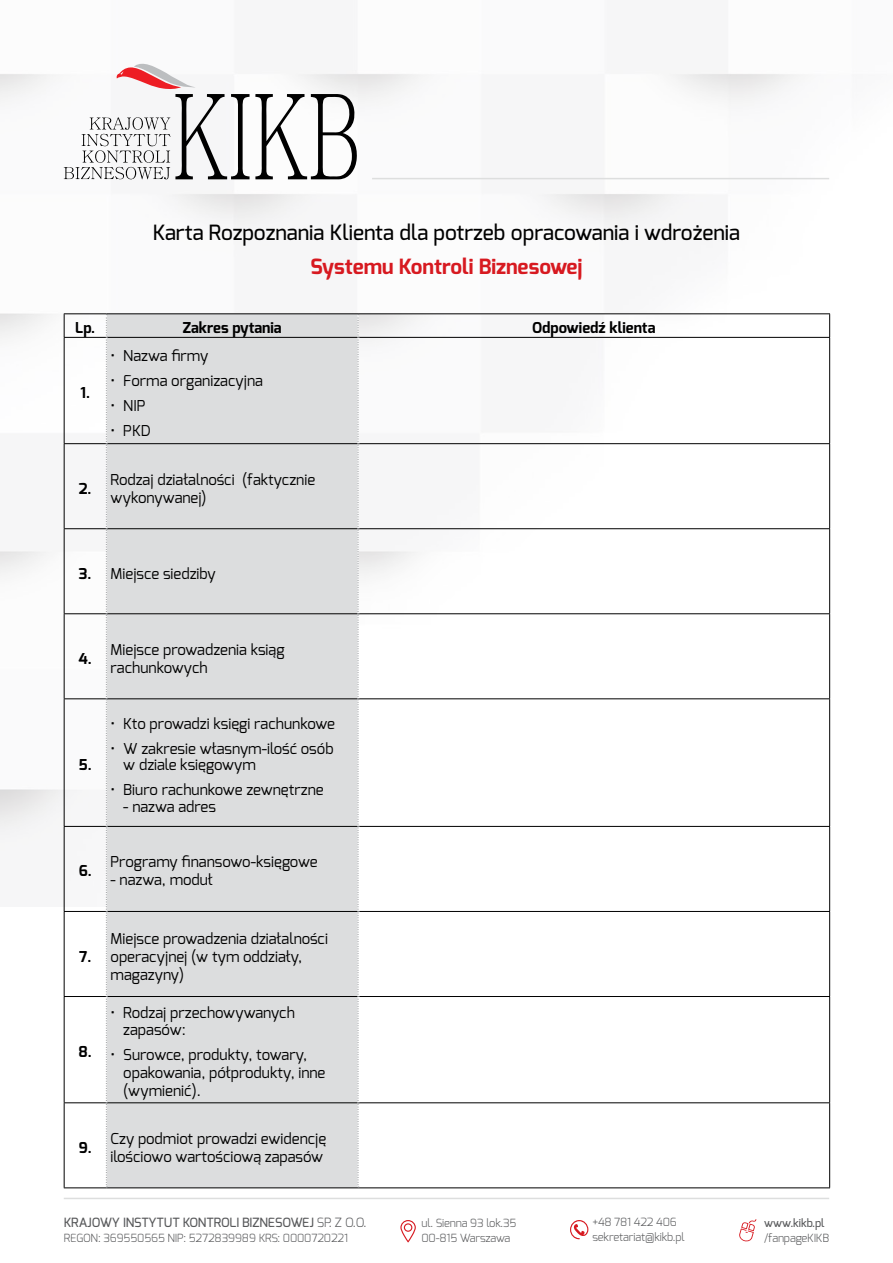
<style>
.page{position:relative;width:893px;height:1263px;background:#fff}
.page>*{position:absolute;margin:0;border:0;box-sizing:border-box;transform-origin:0 0}
.t1{font:500 21px "Exo";color:#000}
.t2{font:700 21px "Exo";color:#d71920}
.t3{font:15px/18px "Exo";color:#000}
.t4{font:700 15px "Exo";color:#000}
.t5{font:500 12.75px "Exo";letter-spacing:-.01em;color:#58595b}
.t6{font:300 11.25px/15px "Exo";letter-spacing:-.015em;color:#58595b}
.t7{font:500 11.25px "Exo";letter-spacing:-.015em;color:#58595b}
.s1{font-weight:700}
.s2{font-weight:300}
</style>
<div class="page">
<hr style="left:372px;top:178px;width:457px;height:1px;background:#dddede">
<hr style="left:64px;top:1198px;width:765px;height:1px;background:#dddede">
<svg style="left:400px;top:1220px;width:16px;height:22px"></svg>
<svg style="left:739px;top:1219px;width:17px;height:23px"></svg>
<svg style="left:570px;top:1220px;width:18px;height:19px"></svg>
<svg style="left:64px;top:60px;width:294px;height:120px"></svg>
<div style="left:107px;top:314px;width:251px;height:873px;background:#dcddde"></div>
<hr style="left:64px;top:313px;width:42px;height:1px;background:#000">
<svg style="left:64px;top:314px;width:1px;height:23px"></svg>
<hr style="left:106px;top:313px;width:252px;height:1px;background:#000">
<hr style="left:358px;top:313px;width:472px;height:1px;background:#000">
<svg style="left:829px;top:314px;width:1px;height:23px"></svg>
<hr style="left:64px;top:337px;width:42px;height:1px;background:#000">
<hr style="left:64px;top:338px;width:1px;height:105px;background:#000">
<hr style="left:107px;top:337px;width:251px;height:1px;background:#000">
<hr style="left:358px;top:337px;width:472px;height:1px;background:#000">
<hr style="left:829px;top:338px;width:1px;height:105px;background:#000">
<hr style="left:64px;top:443px;width:42px;height:1px;background:#000">
<hr style="left:64px;top:444px;width:1px;height:84px;background:#000">
<hr style="left:107px;top:443px;width:251px;height:1px;background:#000">
<hr style="left:358px;top:443px;width:472px;height:1px;background:#000">
<hr style="left:829px;top:444px;width:1px;height:84px;background:#000">
<hr style="left:64px;top:528px;width:42px;height:1px;background:#000">
<hr style="left:64px;top:529px;width:1px;height:84px;background:#000">
<hr style="left:107px;top:528px;width:251px;height:1px;background:#000">
<hr style="left:358px;top:528px;width:472px;height:1px;background:#000">
<hr style="left:829px;top:529px;width:1px;height:84px;background:#000">
<hr style="left:64px;top:613px;width:42px;height:1px;background:#000">
<hr style="left:64px;top:614px;width:1px;height:84px;background:#000">
<hr style="left:107px;top:613px;width:251px;height:1px;background:#000">
<hr style="left:358px;top:613px;width:472px;height:1px;background:#000">
<hr style="left:829px;top:614px;width:1px;height:84px;background:#000">
<hr style="left:64px;top:698px;width:42px;height:1px;background:#000">
<hr style="left:64px;top:699px;width:1px;height:127px;background:#000">
<hr style="left:107px;top:698px;width:251px;height:1px;background:#000">
<hr style="left:358px;top:698px;width:472px;height:1px;background:#000">
<hr style="left:829px;top:699px;width:1px;height:127px;background:#000">
<hr style="left:64px;top:826px;width:42px;height:1px;background:#000">
<hr style="left:64px;top:827px;width:1px;height:84px;background:#000">
<hr style="left:107px;top:826px;width:251px;height:1px;background:#000">
<hr style="left:358px;top:826px;width:472px;height:1px;background:#000">
<hr style="left:829px;top:827px;width:1px;height:84px;background:#000">
<hr style="left:64px;top:911px;width:42px;height:1px;background:#000">
<hr style="left:64px;top:912px;width:1px;height:84px;background:#000">
<hr style="left:107px;top:911px;width:251px;height:1px;background:#000">
<hr style="left:358px;top:911px;width:472px;height:1px;background:#000">
<hr style="left:829px;top:912px;width:1px;height:84px;background:#000">
<hr style="left:64px;top:996px;width:42px;height:1px;background:#000">
<hr style="left:64px;top:997px;width:1px;height:105px;background:#000">
<hr style="left:107px;top:996px;width:251px;height:1px;background:#000">
<hr style="left:358px;top:996px;width:472px;height:1px;background:#000">
<hr style="left:829px;top:997px;width:1px;height:105px;background:#000">
<hr style="left:64px;top:1102px;width:42px;height:1px;background:#000">
<hr style="left:64px;top:1103px;width:1px;height:84px;background:#000">
<hr style="left:107px;top:1102px;width:251px;height:1px;background:#000">
<hr style="left:358px;top:1102px;width:472px;height:1px;background:#000">
<hr style="left:829px;top:1103px;width:1px;height:84px;background:#000">
<hr style="left:64px;top:1187px;width:42px;height:1px;background:#000">
<hr style="left:106px;top:1187px;width:252px;height:1px;background:#000">
<hr style="left:358px;top:1187px;width:472px;height:1px;background:#000">
<svg style="left:106px;top:314px;width:1px;height:874px"></svg>
<svg style="left:358px;top:314px;width:1px;height:874px"></svg>
<h1 class="t1" style="left:153px;top:219px;width:589px">Karta Rozpoznania Klienta dla potrzeb opracowania i wdrożenia</h1>
<h1 class="t2" style="left:310px;top:253px;width:274px">Systemu Kontroli Biznesowej</h1>
<p class="t4" style="left:75px;top:318px;width:21px">Lp.</p>
<p class="t4" style="left:183px;top:318px;width:100px">Zakres pytania</p>
<p class="t4" style="left:532px;top:318px;width:125px">Odpowiedź klienta</p>
<p class="t4" style="left:80px;top:383px;width:11px">1.</p>
<p class="t3" style="left:111px;top:346px;width:99px">• Nazwa firmy</p>
<p class="t3" style="left:111px;top:371px;width:154px">• Forma organizacyjna</p>
<p class="t3" style="left:111px;top:396px;width:36px">• NIP</p>
<p class="t3" style="left:111px;top:421px;width:42px">• PKD</p>
<p class="t4" style="left:79px;top:479px;width:14px">2.</p>
<p class="t3" style="left:111px;top:470px;width:206px">Rodzaj działalności (faktycznie wykonywanej)</p>
<p class="t3" style="left:79px;top:564px;width:138px"><span class="s1">3.</span> Miejsce siedziby</p>
<p class="t4" style="left:79px;top:649px;width:15px">4.</p>
<p class="t3" style="left:111px;top:640px;width:176px">Miejsce prowadzenia ksiąg rachunkowych</p>
<p class="t4" style="left:79px;top:755px;width:14px">5.</p>
<p class="t3" style="left:111px;top:714px;width:226px">• Kto prowadzi księgi rachunkowe</p>
<p class="t3" style="left:123px;top:740px;width:212px;line-height:16.5px;text-indent:-13px">• W zakresie własnym-ilość osób w dziale księgowym</p>
<p class="t3" style="left:111px;top:781px;width:215px">• Biuro rachunkowe zewnętrzne</p>
<p class="t3" style="left:123px;top:797px;width:94px">- nazwa adres</p>
<p class="t4" style="left:79px;top:861px;width:15px">6.</p>
<p class="t3" style="left:111px;top:853px;width:209px">Programy finansowo-księgowe</p>
<p class="t3" style="left:111px;top:871px;width:104px">- nazwa, moduł</p>
<p class="t4" style="left:79px;top:946px;width:14px">7.</p>
<p class="t4" style="left:79px;top:1042px;width:15px">8.</p>
<p class="t3" style="left:111px;top:929px;width:219px">Miejsce prowadzenia działalności operacyjnej (w tym oddziały, magazyny)</p>
<p class="t3" style="left:123px;top:1005px;width:173px;line-height:16.5px;text-indent:-13px">• Rodzaj przechowywanych zapasów:</p>
<p class="t3" style="left:123px;top:1045px;width:204px;text-indent:-13px">• Surowce, produkty, towary, opakowania, półprodukty, inne (wymienić).</p>
<p class="t4" style="left:79px;top:1138px;width:15px">9.</p>
<p class="t3" style="left:111px;top:1129px;width:217px">Czy podmiot prowadzi ewidencję ilościowo wartościową zapasów</p>
<p class="t5" style="left:64px;top:1214px;width:304px">Krajowy Instytut Kontroli Biznesowej <span class="s2">Sp. z o.o.</span></p>
<p class="t6" style="left:64px;top:1230px;width:286px">REGON: 369550565 NIP: 5272839989 KRS: 0000720221</p>
<p class="t6" style="left:421px;top:1215px;width:97px">ul. Sienna 93 lok.35<br>00-815 Warszawa</p>
<p class="t6" style="left:592px;top:1215px;width:94px">+48 781 422 406 sekretariat@kikb.pl</p>
<p class="t7" style="left:764px;top:1215px;width:62px">www.kikb.pl</p>
<p class="t6" style="left:764px;top:1230px;width:67px">/fanpageKIKB</p>
</div>
